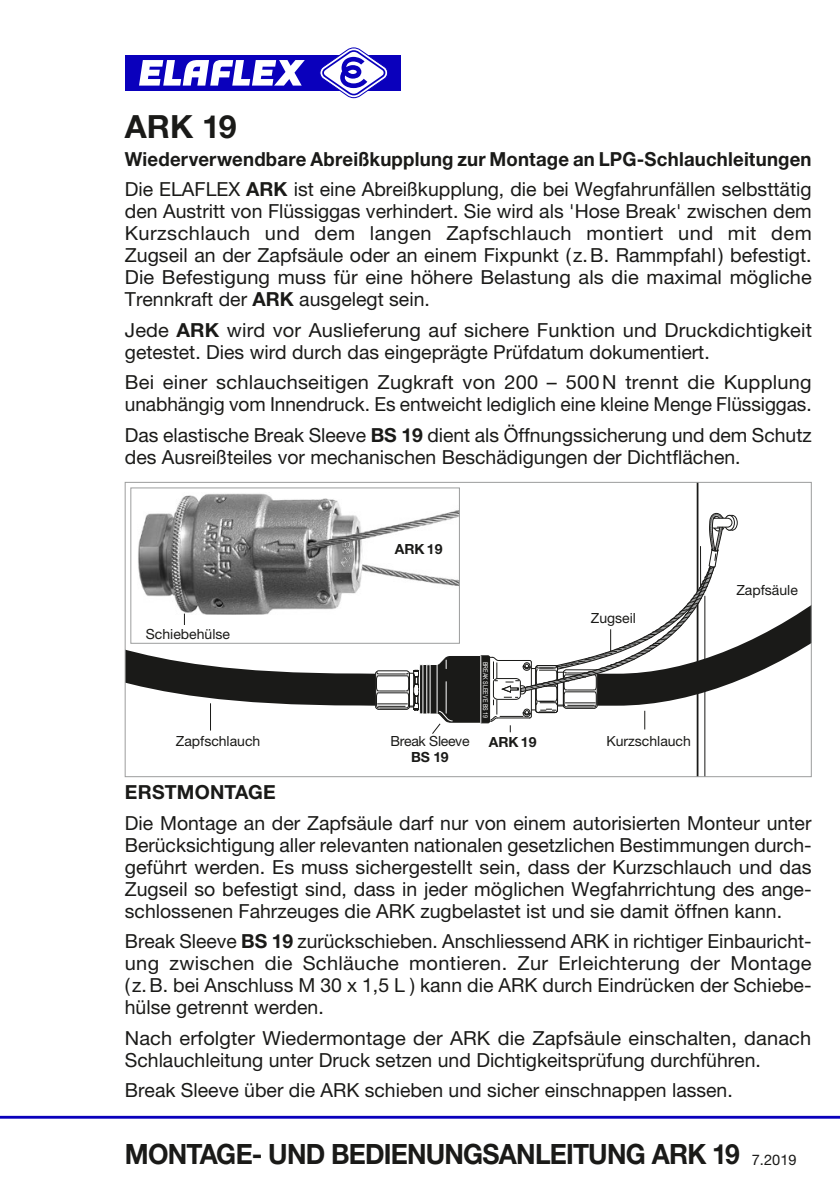
<style>
.page{position:relative;width:840px;height:1191px;background:#fff}
.page>*{position:absolute;margin:0;border:0;box-sizing:border-box;transform-origin:0 0}
.Überschrift{font:700 32px "Helvetica Neue LTW1 G";color:#1a1a18}
.t1{font:700 28px "Helvetica Neue LTW1 G";letter-spacing:-.03em;color:#1a1a18;scale:.94 1}
.Überschrift-2{font:19.4px/22px "Helvetica Neue LTW1 G";color:#1a1a18}
.Überschrift-3{font:700 19.4px "Helvetica Neue LTW1 G";letter-spacing:.01em;color:#1a1a18;scale:.96 1}
.Überschrift-4{font:700 19.4px "Helvetica Neue LTW1 G";letter-spacing:.01em;color:#1a1a18}
.t2{font:14.6px "Helvetica Neue LTW1 G";color:#1a1a18}
.t3{font:14px "Helvetica Neue LTW1 G";color:#1a1a18}
.t4{font:700 14px "Helvetica Neue LTW1 G";color:#1a1a18}
.t5{font:14px "Helvetica Neue LTW1 G";letter-spacing:-.02em;color:#1a1a18}
.t6{font:6.6px "Arial Narrow";color:#fff}
.s1{font-weight:700}
</style>
<div class="page">
<hr style="left:0;top:1115px;width:839px;height:3px;background:#0a00bc">
<div style="left:125px;top:55px;width:275px;height:36px;background:#0a00bc"></div>
<svg style="left:320px;top:48px;width:68px;height:50px"></svg>
<svg style="left:139px;top:60px;width:165px;height:26px"></svg>
<hr style="left:696px;top:482px;width:2px;height:294px;background:#1a1a18">
<img style="left:175px;top:493px;width:282px;height:20px">
<svg style="left:125px;top:513px;width:685px;height:221px"></svg>
<p class="Überschrift" style="left:125px;top:107px;width:113px">ARK 19</p>
<p class="Überschrift-3" style="left:125px;top:147px;width:716px">Wiederverwendbare Abreißkupplung zur Montage an LPG-Schlauchleitungen</p>
<p class="Überschrift-2" style="left:125px;top:178px;width:688px;text-align:justify">Die ELAFLEX <span class="s1">ARK</span> ist eine Abreißkupplung, die bei Wegfahrunfällen selbsttätig den Austritt von Flüssiggas verhindert. Sie wird als 'Hose Break' zwischen dem Kurzschlauch und dem langen Zapfschlauch montiert und mit dem Zugseil an der Zapfsäule oder an einem Fixpunkt (z.B. Rammpfahl) befestigt.<br>Die Befestigung muss für eine höhere Belastung als die maximal mögliche Trennkraft der <span class="s1">ARK</span> ausgelegt sein.</p>
<p class="Überschrift-2" style="left:125px;top:319px;width:688px">Jede <span class="s1">ARK</span> wird vor Auslieferung auf sichere Funktion und Druckdichtigkeit getestet. Dies wird durch das eingeprägte Prüfdatum dokumentiert.</p>
<p class="Überschrift-2" style="left:125px;top:371px;width:688px">Bei einer schlauchseitigen Zugkraft von 200 – 500N trennt die Kupplung unabhängig vom Innendruck. Es entweicht lediglich eine kleine Menge Flüssiggas.</p>
<p class="Überschrift-2" style="left:125px;top:424px;width:688px">Das elastische Break Sleeve <span class="s1">BS 19</span> dient als Öffnungssicherung und dem Schutz des Ausreißteiles vor mechanischen Beschädigungen der Dichtflächen.</p>
<p class="t3" style="left:146px;top:625px;width:86px">Schiebehülse</p>
<p class="t4" style="left:394px;top:540px;width:49px">ARK 19</p>
<p class="t6" style="left:490px;top:661px;width:58px;rotate:90deg">BREAK SLEEVE BS 19</p>
<p class="t3" style="left:590px;top:609px;width:47px">Zugseil</p>
<p class="t5" style="left:390px;top:732px;width:81px">Break Sleeve</p>
<p class="t4" style="left:411px;top:749px;width:39px">BS 19</p>
<p class="t3" style="left:176px;top:732px;width:86px">Zapfschlauch</p>
<p class="t3" style="left:606px;top:732px;width:86px">Kurzschlauch</p>
<p class="t4" style="left:488px;top:733px;width:49px">ARK 19</p>
<p class="t3" style="left:736px;top:581px;width:63px">Zapfsäule</p>
<p class="Überschrift-4" style="left:125px;top:780px;width:152px">ERSTMONTAGE</p>
<p class="Überschrift-2" style="left:125px;top:811px;width:688px;text-align:justify">Die Montage an der Zapfsäule darf nur von einem autorisierten Monteur unter Berücksichtigung aller relevanten nationalen gesetzlichen Bestimmungen durch&shy;geführt werden. Es muss sichergestellt sein, dass der Kurzschlauch und das Zugseil so befestigt sind, dass in jeder möglichen Wegfahrrichtung des ange&shy;schlossenen Fahrzeuges die ARK zugbelastet ist und sie damit öffnen kann.</p>
<p class="Überschrift-2" style="left:125px;top:930px;width:687px;text-align:justify">Break Sleeve <span class="s1">BS 19</span> zurückschieben. Anschliessend ARK in richtiger Einbauricht&shy;ung zwischen die Schläuche montieren. Zur Erleichterung der Montage ( z.B. bei Anschluss M 30 x 1,5 L ) kann die ARK durch Eindrücken der Schiebe&shy;hülse getrennt werden.</p>
<p class="Überschrift-2" style="left:125px;top:1026px;width:687px">Nach erfolgter Wiedermontage der ARK die Zapfsäule einschalten, danach<br>Schlauchleitung unter Druck setzen und Dichtigkeitsprüfung durchführen.</p>
<p class="Überschrift-2" style="left:125px;top:1079px;width:609px">Break Sleeve über die ARK schieben und sicher einschnappen lassen.</p>
<p class="t1" style="left:125px;top:1137px;width:655px">MONTAGE- UND BEDIENUNGSANLEITUNG ARK 19</p>
<p class="t2" style="left:751px;top:1151px;width:47px">7.2019</p>
</div>
